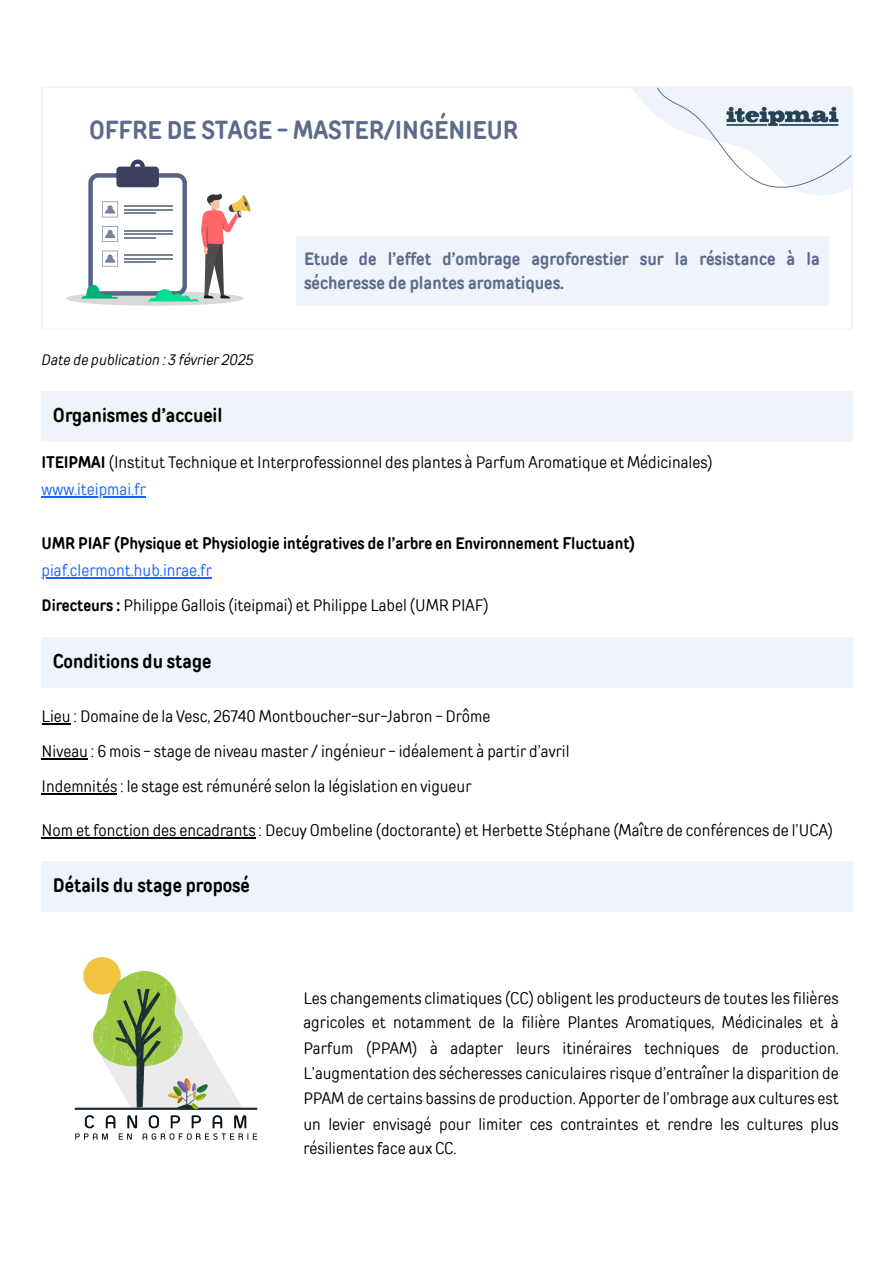
<style>
.page{position:relative;width:894px;height:1263px;background:#fff}
.page>*{position:absolute;margin:0;border:0;box-sizing:border-box;transform-origin:0 0}
.t1{font:700 25.5px "TT Rounds Condensed";color:#5c6b8b}
.t2{font:700 19.5px "TT Rounds Condensed";color:#000}
.t3{font:700 17.85px/24.8px "TT Rounds Condensed";color:#5c6b8b}
.t4{font:16.5px/25.2px "TT Rounds Condensed";color:#000;text-align:justify}
.t5{font:700 16.5px "TT Rounds Condensed";color:#000}
.t6{font:16.5px "TT Rounds Condensed";color:#1a62ff}
.t7{font:italic 15px "TT Rounds Condensed";color:#000}
.s1{font-weight:700}
</style>
<div class="page">
<hr style="left:42px;top:496px;width:104px;height:1px;background:#1a62ff">
<hr style="left:42px;top:577px;width:170px;height:1px;background:#1a62ff">
<svg style="left:42px;top:723px;width:29px;height:1px"></svg>
<hr style="left:42px;top:758px;width:46px;height:1px;background:#000">
<hr style="left:42px;top:793px;width:75px;height:1px;background:#000">
<hr style="left:42px;top:837px;width:213px;height:1px;background:#000">
<svg style="left:42px;top:87px;width:810px;height:243px"></svg>
<div style="left:42px;top:392px;width:810px;height:50px;background:#eef4fa"></div>
<div style="left:42px;top:638px;width:810px;height:50px;background:#eef4fa"></div>
<div style="left:42px;top:862px;width:810px;height:50px;background:#eef4fa"></div>
<img style="left:74px;top:957px;width:184px;height:183px">
<p class="t1" style="left:89px;top:115px;width:430px">OFFRE DE STAGE - MASTER/INGÉNIEUR</p>
<p class="t7" style="left:42px;top:350px;width:213px">Date de publication : 3 février 2025</p>
<p class="t2" style="left:53px;top:403px;width:171px">Organismes d’accueil</p>
<p class="t3" style="left:304px;top:246px;width:517px">Etude de l’effet d’ombrage agroforestier sur la résistance à la sécheresse de plantes aromatiques.</p>
<h1 class="t4" style="left:42px;top:450px;width:672px"><span class="s1">ITEIPMAI</span> (Institut Technique et Interprofessionnel des plantes à Parfum Aromatique et Médicinales)</h1>
<h2 class="t6" style="left:42px;top:479px;width:106px">www.iteipmai.fr</h2>
<h1 class="t5" style="left:42px;top:533px;width:594px">UMR PIAF (Physique et Physiologie intégratives de l’arbre en Environnement Fluctuant)</h1>
<h2 class="t6" style="left:42px;top:560px;width:172px">piaf.clermont.hub.inrae.fr</h2>
<h1 class="t4" style="left:42px;top:593px;width:448px"><span class="s1">Directeurs :</span> Philippe Gallois (iteipmai) et Philippe Label (UMR PIAF)</h1>
<p class="t2" style="left:53px;top:650px;width:160px">Conditions du stage</p>
<h2 class="t4" style="left:42px;top:704px;width:450px">Lieu : Domaine de la Vesc, 26740 Montboucher-sur-Jabron - Drôme</h2>
<h2 class="t4" style="left:42px;top:739px;width:529px">Niveau : 6 mois - stage de niveau master / ingénieur - idéalement à partir d’avril</h2>
<h2 class="t4" style="left:42px;top:774px;width:431px">Indemnités : le stage est rémunéré selon la législation en vigueur</h2>
<h2 class="t4" style="left:42px;top:818px;width:792px">Nom et fonction des encadrants : Decuy Ombeline (doctorante) et Herbette Stéphane (Maître de conférences de l’UCA)</h2>
<p class="t2" style="left:53px;top:874px;width:198px">Détails du stage proposé</p>
<p class="t4" style="left:303px;top:985px;width:536px">Les changements climatiques (CC) obligent les producteurs de toutes les filières agricoles et notamment de la filière Plantes Aromatiques, Médicinales et à Parfum (PPAM) à adapter leurs itinéraires techniques de production.<br>L’augmentation des sécheresses caniculaires risque d’entraîner la disparition de PPAM de certains bassins de production. Apporter de l’ombrage aux cultures est un levier envisagé pour limiter ces contraintes et rendre les cultures plus résilientes face aux CC.</p>
</div>
